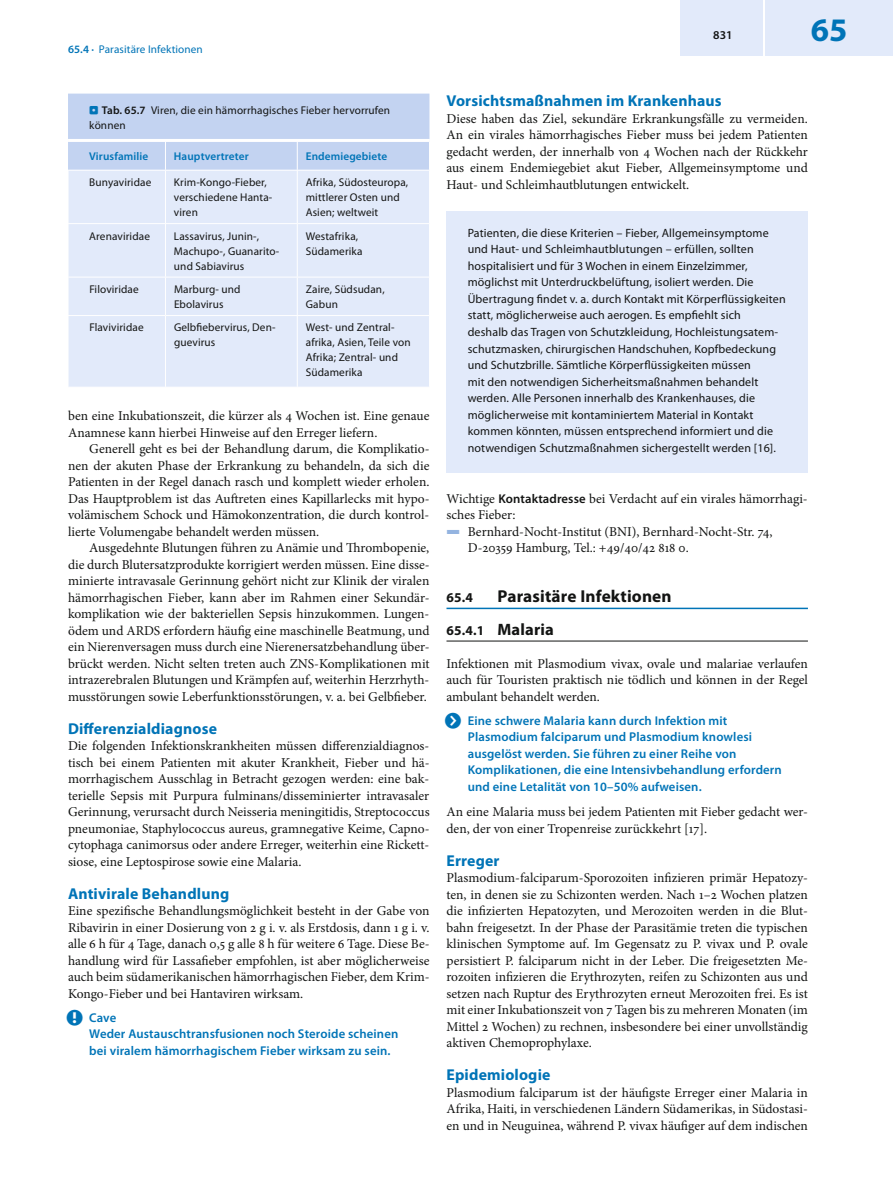
<style>
.page{position:relative;width:893px;height:1187px;background:#fff}
.page>*{position:absolute;margin:0;border:0;box-sizing:border-box;transform-origin:0 0}
.t1{font:700 33px "Myriad Pro";color:#0074b7}
.t2{font:700 17.25px "Myriad Pro";letter-spacing:.01em;color:#131413}
.t3{font:700 16.5px "Myriad Pro";letter-spacing:.01em;color:#131413}
.t4{font:700 15.75px "Myriad Pro";letter-spacing:.01em;color:#0074b7}
.t5{font:13.5px/16.5px "Minion Pro";color:#131413;text-align:justify}
.t6{font:700 13.5px "Myriad Pro";color:#131413}
.t7{font:600 12.75px/16.5px "Myriad Pro";letter-spacing:.01em;color:#0074b7}
.t8{font:12px/16.5px "Myriad Pro";letter-spacing:.01em;color:#131413}
.t9{font:600 12px "Myriad Pro";color:#131413}
.t10{font:11.25px/15px "Myriad Pro";letter-spacing:.01em;color:#131413}
.t11{font:600 11.25px "Myriad Pro";letter-spacing:.01em;color:#0074b7}
.t12{font:11.25px "Myriad Pro";letter-spacing:.01em;color:#0074b7}
.s1{font-weight:600}
.s2{font-family:"S Buttons Two";color:#0074b7}
.s3{font-family:"S Buttons Two";font-weight:400}
.s4{font-family:"Myriad Pro";font-weight:600;font-size:12.75px}
.s5{font-family:"S Buttons Two";color:#94b4e0}
.s6{font-size:13.5px}
</style>
<div class="page">
<div style="left:765px;top:0;width:128px;height:55px;background:#e2eafa"></div>
<div style="left:680px;top:0;width:83px;height:55px;background:#e2eafa"></div>
<hr style="left:446px;top:607px;width:362px;height:2px;background:#0074b7">
<hr style="left:446px;top:640px;width:362px;height:1px;background:#131413">
<div style="left:446px;top:211px;width:362px;height:262px;background:#e2eafa"></div>
<div style="left:69px;top:171px;width:360px;height:216px;background:#e2eafa"></div>
<hr style="left:165px;top:170px;width:1px;height:53px;background:#fff">
<hr style="left:297px;top:170px;width:1px;height:53px;background:#fff">
<hr style="left:68px;top:223px;width:229px;height:1px;background:#fff">
<hr style="left:165px;top:224px;width:1px;height:53px;background:#fff">
<hr style="left:297px;top:223px;width:133px;height:1px;background:#fff">
<hr style="left:297px;top:224px;width:1px;height:53px;background:#fff">
<hr style="left:68px;top:277px;width:229px;height:1px;background:#fff">
<hr style="left:165px;top:277px;width:1px;height:38px;background:#fff">
<hr style="left:297px;top:277px;width:133px;height:1px;background:#fff">
<hr style="left:297px;top:277px;width:1px;height:38px;background:#fff">
<hr style="left:165px;top:316px;width:1px;height:71px;background:#fff">
<hr style="left:297px;top:316px;width:1px;height:71px;background:#fff">
<div style="left:68px;top:94px;width:362px;height:76px;background:#c3d3f1"></div>
<hr style="left:68px;top:315px;width:97px;height:1px;background:#fff">
<hr style="left:165px;top:315px;width:265px;height:1px;background:#fff">
<p class="t12" style="left:68px;top:45px;width:136px"><span class="s1">65.4 ·</span> Parasitäre Infektionen</p>
<p class="t9" style="left:713px;top:30px;width:21px">831</p>
<h1 class="t1" style="left:811px;top:17px;width:38px">65</h1>
<p class="t10" style="left:89px;top:103px;width:302px"><span class="s2">.</span> <span class="s1">Tab. 65.7</span> Viren, die ein hämorrhagisches Fieber hervorrufen können</p>
<p class="t11" style="left:89px;top:151px;width:61px">Virusfamilie</p>
<p class="t11" style="left:174px;top:151px;width:76px">Hauptvertreter</p>
<p class="t11" style="left:306px;top:151px;width:83px">Endemiegebiete</p>
<p class="t10" style="left:89px;top:176px;width:64px">Bunyaviridae</p>
<p class="t10" style="left:174px;top:176px;width:100px">Krim-Kongo-Fieber, verschiedene Hanta&shy;viren</p>
<p class="t10" style="left:306px;top:176px;width:104px">Afrika, Südosteuropa, mittlerer Osten und<br>Asien; weltweit</p>
<p class="t10" style="left:89px;top:229px;width:62px">Arenaviridae</p>
<p class="t10" style="left:174px;top:229px;width:107px">Lassavirus, Junin-,<br>Machupo-, Guanarito&shy;und Sabiavirus</p>
<p class="t10" style="left:306px;top:229px;width:58px">Westafrika,<br>Südamerika</p>
<p class="t10" style="left:89px;top:282px;width:51px">Filoviridae</p>
<p class="t10" style="left:174px;top:282px;width:68px">Marburg- und<br>Ebolavirus</p>
<p class="t10" style="left:306px;top:282px;width:80px">Zaire, Südsudan,<br>Gabun</p>
<p class="t10" style="left:89px;top:321px;width:56px">Flaviviridae</p>
<p class="t10" style="left:174px;top:321px;width:103px">Gelbfiebervirus, Den&shy;guevirus</p>
<p class="t10" style="left:306px;top:321px;width:106px">West- und Zentral&shy;afrika, Asien, Teile von<br>Afrika; Zentral- und<br>Südamerika</p>
<p class="t5" style="left:68px;top:408px;width:363px">ben eine Inkubationszeit, die kürzer als 4 Wochen ist. Eine genaue<br>Anamnese kann hierbei Hinweise auf den Erreger liefern.</p>
<p class="t5" style="left:68px;top:441px;width:363px;text-indent:21px">Generell geht es bei der Behandlung darum, die Komplikatio&shy;nen der akuten Phase der Erkrankung zu behandeln, da sich die Patienten in der Regel danach rasch und komplett wieder erholen.<br>Das Hauptproblem ist das Auftreten eines Kapillarlecks mit hypo&shy;volämischem Schock und Hämokonzentration, die durch kontrol&shy;lierte Volumengabe behandelt werden müssen.</p>
<p class="t5" style="left:68px;top:540px;width:363px;text-indent:21px">Ausgedehnte Blutungen führen zu Anämie und Thrombopenie, die durch Blutersatzprodukte korrigiert werden müssen. Eine disse&shy;minierte intravasale Gerinnung gehört nicht zur Klinik der viralen hämorrhagischen Fieber, kann aber im Rahmen einer Sekundär&shy;komplikation wie der bakteriellen Sepsis hinzukommen. Lungen&shy;ödem und ARDS erfordern häufig eine maschinelle Beatmung, und ein Nierenversagen muss durch eine Nierenersatzbehandlung über&shy;brückt werden. Nicht selten treten auch ZNS-Komplikationen mit intrazerebralen Blutungen und Krämpfen auf, weiterhin Herzrhyth&shy;musstörungen sowie Leberfunktionsstörungen, v. a. bei Gelbfieber.</p>
<p class="t4" style="left:68px;top:722px;width:151px">Differenzialdiagnose</p>
<p class="t5" style="left:68px;top:738px;width:363px">Die folgenden Infektionskrankheiten müssen differenzialdiagnos&shy;tisch bei einem Patienten mit akuter Krankheit, Fieber und hä&shy;morrhagischem Ausschlag in Betracht gezogen werden: eine bak&shy;terielle Sepsis mit Purpura fulminans/disseminierter intravasaler Gerinnung, verursacht durch Neisseria meningitidis, Streptococcus pneumoniae, Staphylococcus aureus, gramnegative Keime, Capno&shy;cytophaga canimorsus oder andere Erreger, weiterhin eine Rickett&shy;siose, eine Leptospirose sowie eine Malaria.</p>
<p class="t4" style="left:68px;top:887px;width:163px">Antivirale Behandlung</p>
<p class="t5" style="left:68px;top:903px;width:363px">Eine spezifische Behandlungsmöglichkeit besteht in der Gabe von Ribavirin in einer Dosierung von 2 g i. v. als Erstdosis, dann 1 g i. v. alle 6 h für 4 Tage, danach 0,5 g alle 8 h für weitere 6 Tage. Diese Be&shy;handlung wird für Lassafieber empfohlen, ist aber möglicherweise auch beim südamerikanischen hämorrhagischen Fieber, dem Krim-Kongo-Fieber und bei Hantaviren wirksam.</p>
<p class="t7" style="left:89px;top:1010px;width:311px;text-indent:-21px"><span class="s3">!</span> Cave<br>Weder Austauschtransfusionen noch Steroide scheinen bei viralem hämorrhagischem Fieber wirksam zu sein.</p>
<p class="t4" style="left:446px;top:95px;width:277px">Vorsichtsmaßnahmen im Krankenhaus</p>
<p class="t5" style="left:446px;top:111px;width:363px">Diese haben das Ziel, sekundäre Erkrankungsfälle zu vermeiden.<br>An ein virales hämorrhagisches Fieber muss bei jedem Patienten gedacht werden, der innerhalb von 4 Wochen nach der Rückkehr aus einem Endemiegebiet akut Fieber, Allgemeinsymptome und Haut- und Schleimhautblutungen entwickelt.</p>
<p class="t8" style="left:468px;top:225px;width:319px">Patienten, die diese Kriterien – Fieber, Allgemeinsymptome und Haut- und Schleimhautblutungen – erfüllen, sollten hospitalisiert und für 3 Wochen in einem Einzelzimmer, möglichst mit Unterdruckbelüftung, isoliert werden. Die Übertragung findet v. a. durch Kontakt mit Körperflüssigkeiten statt, möglicherweise auch aerogen. Es empfiehlt sich<br>deshalb das Tragen von Schutzkleidung, Hochleistungsatem&shy;schutzmasken, chirurgischen Handschuhen, Kopfbedeckung und Schutzbrille. Sämtliche Körperflüssigkeiten müssen<br>mit den notwendigen Sicherheitsmaßnahmen behandelt werden. Alle Personen innerhalb des Krankenhauses, die möglicherweise mit kontaminiertem Material in Kontakt kommen könnten, müssen entsprechend informiert und die notwendigen Schutzmaßnahmen sichergestellt werden [16].</p>
<p class="t5" style="left:446px;top:491px;width:363px">Wichtige <span class="s4">Kontaktadresse</span> bei Verdacht auf ein virales hämorrhagi-</p>
<p class="t5" style="left:446px;top:507px;width:71px">sches Fieber:</p>
<p class="t5" style="left:446px;top:524px;width:328px"><span class="s5">4</span> Bernhard-Nocht-Institut (BNI), Bernhard-Nocht-Str. 74,</p>
<p class="t5" style="left:468px;top:540px;width:223px">D-20359 Hamburg, Tel.: +49/40/42 818 0.</p>
<p class="t6" style="left:446px;top:592px;width:28px">65.4</p>
<p class="t2" style="left:497px;top:589px;width:176px">Parasitäre Infektionen</p>
<p class="t3" style="left:446px;top:622px;width:109px"><span class="s6">65.4.1</span> Malaria</p>
<p class="t5" style="left:446px;top:656px;width:363px">Infektionen mit Plasmodium vivax, ovale und malariae verlaufen auch für Touristen praktisch nie tödlich und können in der Regel ambulant behandelt werden.</p>
<p class="t7" style="left:468px;top:713px;width:316px;text-indent:-21px"><span class="s3">&gt;</span> Eine schwere Malaria kann durch Infektion mit Plasmodium falciparum und Plasmodium knowlesi ausgelöst werden. Sie führen zu einer Reihe von Komplikationen, die eine Intensivbehandlung erfordern und eine Letalität von 10–50% aufweisen.</p>
<p class="t5" style="left:446px;top:804px;width:363px">An eine Malaria muss bei jedem Patienten mit Fieber gedacht wer&shy;den, der von einer Tropenreise zurückkehrt [17].</p>
<p class="t4" style="left:446px;top:854px;width:55px">Erreger</p>
<p class="t5" style="left:446px;top:870px;width:363px">Plasmodium-falciparum-Sporozoiten infizieren primär Hepatozy&shy;ten, in denen sie zu Schizonten werden. Nach 1–2 Wochen platzen die infizierten Hepatozyten, und Merozoiten werden in die Blut&shy;bahn freigesetzt. In der Phase der Parasitämie treten die typischen klinischen Symptome auf. Im Gegensatz zu P. vivax und P. ovale persistiert P. falciparum nicht in der Leber. Die freigesetzten Me&shy;rozoiten infizieren die Erythrozyten, reifen zu Schizonten aus und setzen nach Ruptur des Erythrozyten erneut Merozoiten frei. Es ist mit einer Inkubationszeit von 7 Tagen bis zu mehreren Monaten (im Mittel 2 Wochen) zu rechnen, insbesondere bei einer unvollständig aktiven Chemoprophylaxe.</p>
<p class="t4" style="left:446px;top:1068px;width:105px">Epidemiologie</p>
<p class="t5" style="left:446px;top:1085px;width:363px">Plasmodium falciparum ist der häufigste Erreger einer Malaria in Afrika, Haiti, in verschiedenen Ländern Südamerikas, in Südostasi&shy;en und in Neuguinea, während P. vivax häufiger auf dem indischen</p>
</div>
